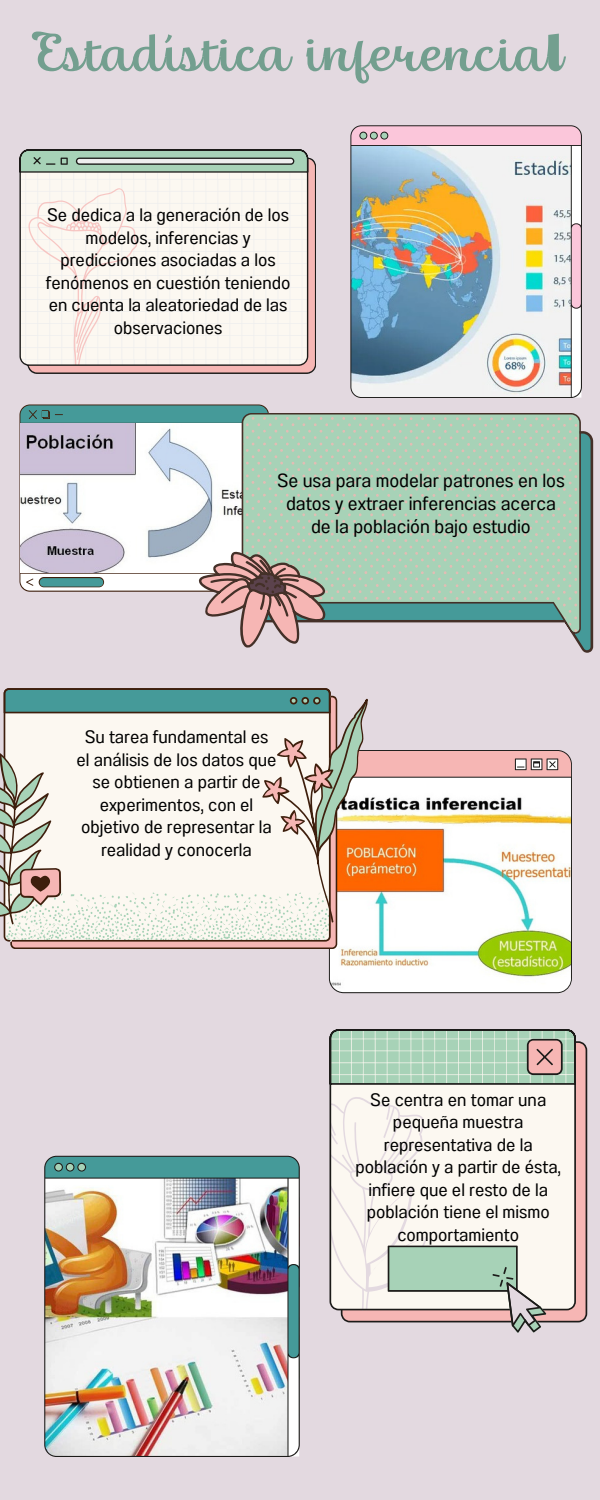
<style>
.page{position:relative;width:600px;height:1500px;background:#e3d9e0}
.page>*{position:absolute;margin:0;border:0;box-sizing:border-box;transform-origin:0 0}
.t1{font:52px "Thephir";color:#739f8f}
.t2{font:19px/23.2px "Anantason Wd 87";color:#000;text-align:center}
.t3{font:18px/22.5px "Anantason Wd 87";color:#000;text-align:center}
.s1{font-weight:700}
</style>
<div class="page">
<svg style="left:19px;top:404px;width:250px;height:24px;background:#519695"></svg>
<svg style="left:19px;top:149px;width:297px;height:225px;background:#e9e5de"></svg>
<img style="left:20px;top:424px;width:222px;height:144px">
<svg style="left:19px;top:568px;width:179px;height:24px;background:#cdd2d2"></svg>
<svg style="left:242px;top:413px;width:351px;height:240px;background:#a5c7b3"></svg>
<svg style="left:198px;top:551px;width:127px;height:97px"></svg>
<svg style="left:329px;top:750px;width:243px;height:243px;background:#e7d8be"></svg>
<svg style="left:7px;top:941px;width:330px;height:8px;background:#c48e88"></svg>
<svg style="left:0;top:688px;width:368px;height:253px;background:#dcddd4"></svg>
<svg style="left:546px;top:1041px;width:41px;height:281px;background:#d8a19f"></svg>
<svg style="left:330px;top:1029px;width:246px;height:281px;background:#c0cfbf"></svg>
<svg style="left:330px;top:1096px;width:216px;height:237px;background:#deddd5"></svg>
<img style="left:350px;top:125px;width:232px;height:273px">
<img style="left:44px;top:1156px;width:256px;height:301px">
<p class="t1" style="left:29px;top:34px;width:536px">Estadística inferencia<span class="s1">l</span></p>
<p class="t3" style="left:46px;top:204px;width:246px">Se dedica a la generación de los modelos, inferencias y predicciones asociadas a los fenómenos en cuestión teniendo en cuenta la aleatoriedad de las observaciones</p>
<p class="t2" style="left:277px;top:468px;width:289px">Se usa para modelar patrones en los datos y extraer inferencias acerca de la población bajo estudio</p>
<p class="t3" style="left:77px;top:726px;width:201px">Su tarea fundamental es el análisis de los datos que se obtienen a partir de experimentos, con el objetivo de representar la realidad y conocerla</p>
<p class="t3" style="left:355px;top:1089px;width:207px">Se centra en tomar una pequeña muestra representativa de la población y a partir de ésta, infiere que el resto de la población tiene el mismo comportamiento</p>
</div>
